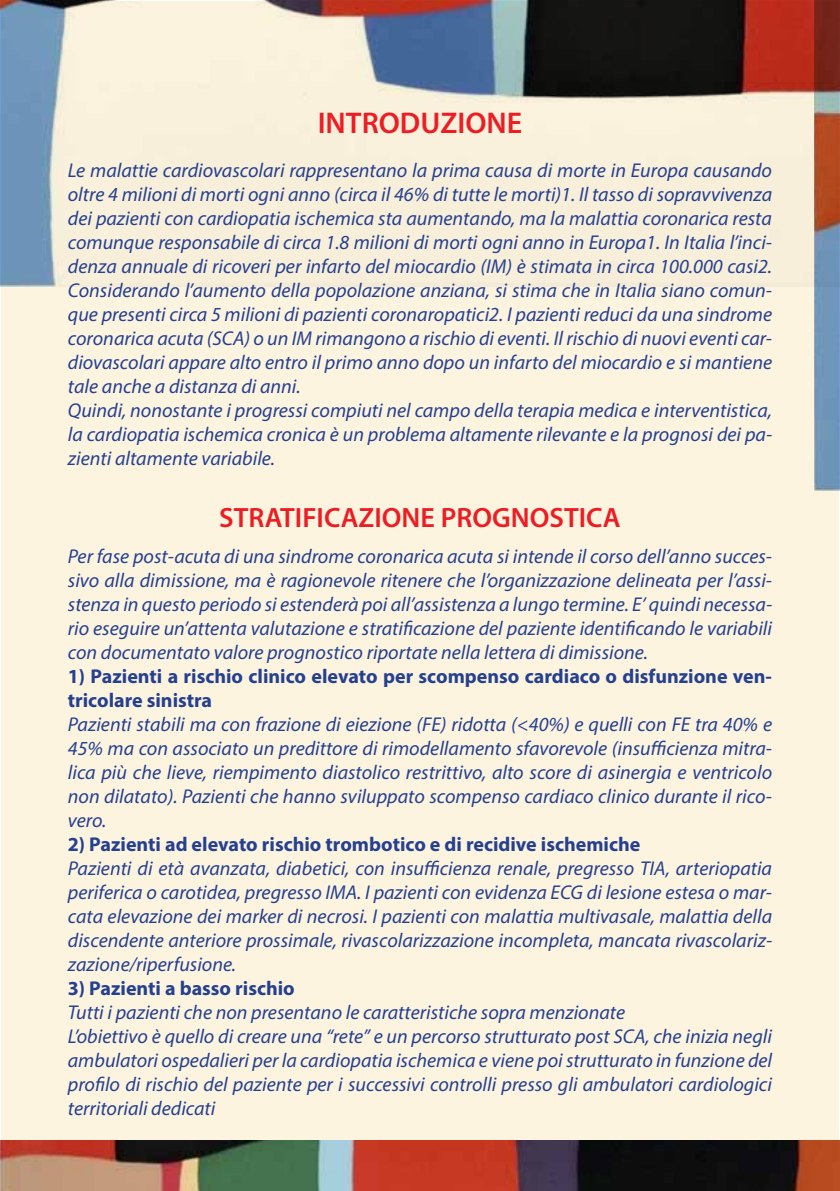
<style>
.page{position:relative;width:840px;height:1191px;background:#fff}
.page>*{position:absolute;margin:0;border:0;box-sizing:border-box;transform-origin:0 0}
.t1{font:600 30px "Myriad Pro";color:#ed1d24}
.t2{font:600 28px "Myriad Pro";color:#ed1d24}
.t3{font:italic 20px/24px "Myriad Pro";color:#25408f;text-align:justify}
.t4{font:700 20px/24px "Myriad Pro";color:#25408f}
</style>
<div class="page">
<div style="left:1px;top:1px;width:837px;height:1190px;background:#fdf4e0"></div>
<img style="left:0;top:1140px;width:839px;height:51px">
<img style="left:0;top:0;width:814px;height:286px">
<img style="left:814px;top:0;width:25px;height:490px">
<h1 class="t1" style="left:317px;top:103px;width:206px">INTRODUZIONE</h1>
<p class="t3" style="left:68px;top:158px;width:705px;text-align:left">Le malattie cardiovascolari rappresentano la prima causa di morte in Europa causando oltre 4 milioni di morti ogni anno (circa il 46% di tutte le morti)1. Il tasso di sopravvivenza dei pazienti con cardiopatia ischemica sta aumentando, ma la malattia coronarica resta comunque responsabile di circa 1.8 milioni di morti ogni anno in Europa1. In Italia l’inci&shy;denza annuale di ricoveri per infarto del miocardio (IM) è stimata in circa 100.000 casi2.<br>Considerando l’aumento della popolazione anziana, si stima che in Italia siano comun&shy;que presenti circa 5 milioni di pazienti coronaropatici2. I pazienti reduci da una sindrome coronarica acuta (SCA) o un IM rimangono a rischio di eventi. Il rischio di nuovi eventi car&shy;diovascolari appare alto entro il primo anno dopo un infarto del miocardio e si mantiene tale anche a distanza di anni.<br>Quindi, nonostante i progressi compiuti nel campo della terapia medica e interventistica, la cardiopatia ischemica cronica è un problema altamente rilevante e la prognosi dei pa&shy;zienti altamente variabile.</p>
<h2 class="t2" style="left:219px;top:500px;width:402px">STRATIFICAZIONE PROGNOSTICA</h2>
<p class="t3" style="left:68px;top:544px;width:705px">Per fase post-acuta di una sindrome coronarica acuta si intende il corso dell’anno succes&shy;sivo alla dimissione, ma è ragionevole ritenere che l’organizzazione delineata per l’assi&shy;stenza in questo periodo si estenderà poi all’assistenza a lungo termine. E’ quindi necessa&shy;rio eseguire un’attenta valutazione e stratificazione del paziente identificando le variabili con documentato valore prognostico riportate nella lettera di dimissione.</p>
<p class="t4" style="left:68px;top:664px;width:705px">1) Pazienti a rischio clinico elevato per scompenso cardiaco o disfunzione ven&shy;tricolare sinistra</p>
<p class="t3" style="left:68px;top:712px;width:705px">Pazienti stabili ma con frazione di eiezione (FE) ridotta (&lt;40%) e quelli con FE tra 40% e 45% ma con associato un predittore di rimodellamento sfavorevole (insufficienza mitra&shy;lica più che lieve, riempimento diastolico restrittivo, alto score di asinergia e ventricolo non dilatato). Pazienti che hanno sviluppato scompenso cardiaco clinico durante il rico&shy;vero.</p>
<p class="t4" style="left:68px;top:832px;width:573px">2) Pazienti ad elevato rischio trombotico e di recidive ischemiche</p>
<p class="t3" style="left:68px;top:856px;width:705px">Pazienti di età avanzata, diabetici, con insufficienza renale, pregresso TIA, arteriopatia periferica o carotidea, pregresso IMA. I pazienti con evidenza ECG di lesione estesa o mar&shy;cata elevazione dei marker di necrosi. I pazienti con malattia multivasale, malattia della discendente anteriore prossimale, rivascolarizzazione incompleta, mancata rivascolariz&shy;zazione/riperfusione.</p>
<p class="t4" style="left:68px;top:976px;width:228px">3) Pazienti a basso rischio</p>
<p class="t3" style="left:68px;top:1000px;width:705px;text-align:left">Tutti i pazienti che non presentano le caratteristiche sopra menzionate<br>L’obiettivo è quello di creare una “rete” e un percorso strutturato post SCA, che inizia negli ambulatori ospedalieri per la cardiopatia ischemica e viene poi strutturato in funzione del profilo di rischio del paziente per i successivi controlli presso gli ambulatori cardiologici territoriali dedicati</p>
</div>
